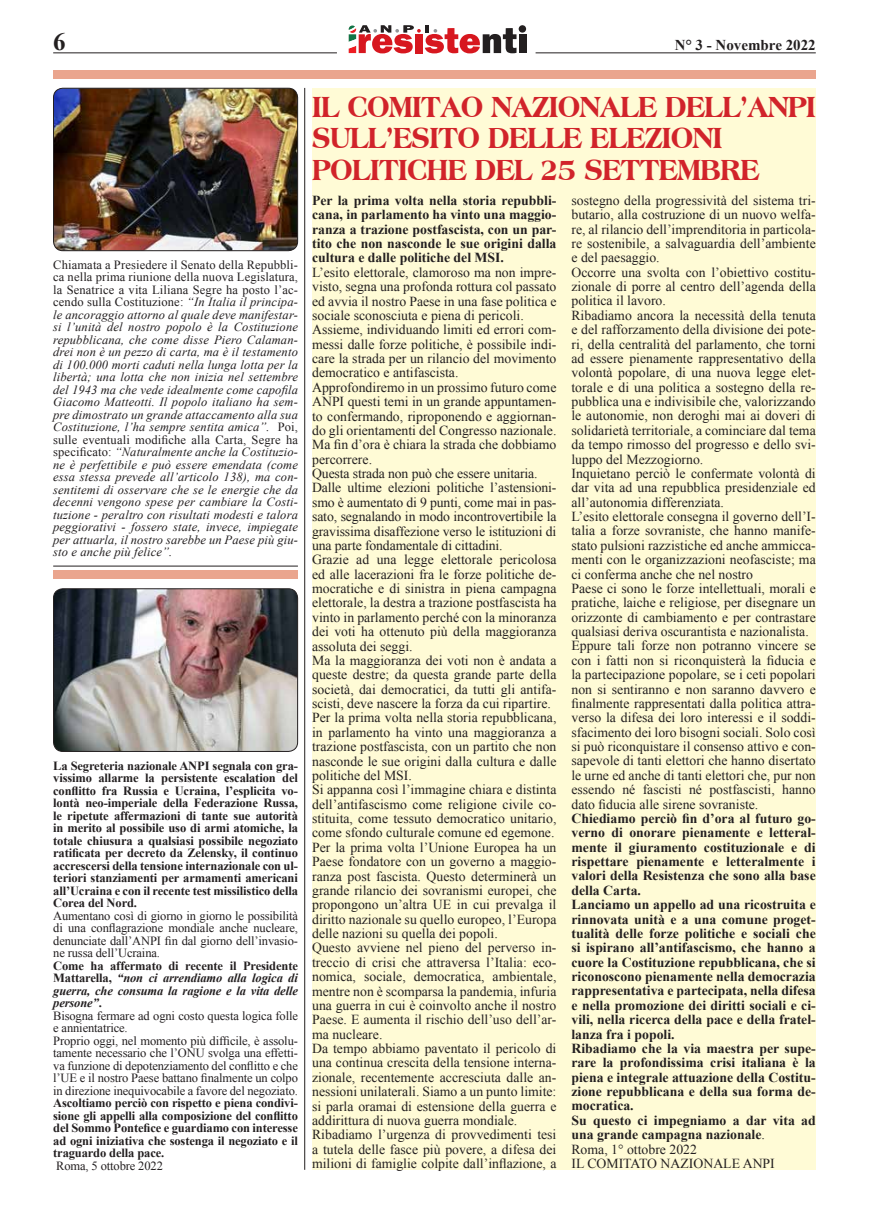
<style>
.page{position:relative;width:869px;height:1223px;background:#fff}
.page>*{position:absolute;margin:0;border:0;box-sizing:border-box;transform-origin:0 0}
.t1{font:800 31.25px/31.2px "Americana BT";letter-spacing:-.02em;color:#d1232a;scale:.87 1}
.t2{font:700 25px "Times New Roman";color:#231f20}
.t3{font:700 15px "Times New Roman";color:#231f20}
.t4{font:13.75px/14.4px "Times New Roman";color:#231f20}
.t5{font:700 13.75px/14.4px "Times New Roman";color:#231f20;text-align:justify}
.t6{font:italic 12.5px/12.5px "Times New Roman";letter-spacing:.01em;color:#231f20;text-align:justify}
.t7{font:700 12.5px/12.5px "Times New Roman";letter-spacing:-.01em;color:#231f20;text-align:justify}
.t8{font:12.5px/12.5px "Times New Roman";letter-spacing:-.01em;color:#231f20;text-align:justify}
.s1{font-style:normal}
.s2{font-weight:700}
.s3{font-weight:700;font-style:italic}
.s4{font-weight:400}
</style>
<div class="page">
<hr style="left:53px;top:53px;width:284px;height:1px;background:#231f20">
<hr style="left:535px;top:53px;width:280px;height:1px;background:#231f20">
<div style="left:518px;top:34px;width:8px;height:19px;background:#231f20"></div>
<svg style="left:348px;top:25px;width:169px;height:29px"></svg>
<div style="left:518px;top:25px;width:8px;height:8px;background:#231f20;border-radius:50%"></div>
<div style="left:312px;top:88px;width:503px;height:1081px;background:#fffbd6"></div>
<div style="left:53px;top:71px;width:762px;height:8px;background:#eaa58e"></div>
<img style="left:53px;top:88px;width:244px;height:163px">
<div style="left:53px;top:88px;width:245px;height:163px;border:1px solid #231f20;border-radius:9px"></div>
<img style="left:53px;top:590px;width:244px;height:161px">
<div style="left:53px;top:588px;width:245px;height:163px;border:1px solid #231f20;border-radius:9px"></div>
<hr style="left:53px;top:566px;width:245px;height:1px;background:#231f20">
<div style="left:53px;top:570px;width:245px;height:9px;background:#eaa58e"></div>
<hr style="left:304px;top:88px;width:1px;height:1081px;background:#231f20">
<h2 class="t2" style="left:53px;top:24px;width:14px">6</h2>
<p class="t3" style="left:674px;top:34px;width:142px">N° 3 - Novembre 2022</p>
<p class="t6" style="left:53px;top:258px;width:246px"><span class="s1">Chiamata a Presiedere il Senato della Repubbli&shy;ca nella prima riunione della nuova Legislatura, la Senatrice a vita Liliana Segre ha posto l’ac&shy;cendo sulla Costituzione:</span> “In Italia il principa&shy;le ancoraggio attorno al quale deve manifestar&shy;si l’unità del nostro popolo è la Costituzione repubblicana, che come disse Piero Calaman&shy;drei non è un pezzo di carta, ma è il testamento di 100.000 morti caduti nella lunga lotta per la libertà; una lotta che non inizia nel settembre del 1943 ma che vede idealmente come capofila Giacomo Matteotti. Il popolo italiano ha sem&shy;pre dimostrato un grande attaccamento alla sua Costituzione, l’ha sempre sentita amica”. <span class="s1">Poi, sulle eventuali modifiche alla Carta, Segre ha specificato:</span> “Naturalmente anche la Costituzio&shy;ne è perfettibile e può essere emendata (come essa stessa prevede all’articolo 138), ma con&shy;sentitemi di osservare che se le energie che da decenni vengono spese per cambiare la Costi&shy;tuzione - peraltro con risultati modesti e talora peggiorativi - fossero state, invece, impiegate per attuarla, il nostro sarebbe un Paese più giu&shy;sto e anche più felice”.</p>
<p class="t7" style="left:53px;top:759px;width:246px">La Segreteria nazionale ANPI segnala con gra&shy;vissimo allarme la persistente escalation del conflitto fra Russia e Ucraina, l’esplicita vo&shy;lontà neo-imperiale della Federazione Russa, le ripetute affermazioni di tante sue autorità in merito al possibile uso di armi atomiche, la totale chiusura a qualsiasi possibile negoziato ratificata per decreto da Zelensky, il continuo accrescersi della tensione internazionale con ul&shy;teriori stanziamenti per armamenti americani all’Ucraina e con il recente test missilistico della Corea del Nord.</p>
<p class="t8" style="left:53px;top:909px;width:246px">Aumentano così di giorno in giorno le possibilità di una conflagrazione mondiale anche nucleare, denunciate dall’ANPI fin dal giorno dell’invasio&shy;ne russa dell’Ucraina.</p>
<p class="t8" style="left:53px;top:959px;width:246px;text-align:left"><span class="s2">Come ha affermato di recente il Presidente Mattarella,</span> <span class="s3">“non ci arrendiamo alla logica di guerra, che consuma la ragione e la vita delle persone”</span><span class="s2">.<br></span>Bisogna fermare ad ogni costo questa logica folle e annientatrice.<br>Proprio oggi, nel momento più difficile, è assolu&shy;tamente necessario che l’ONU svolga una effetti&shy;va funzione di depotenziamento del conflitto e che l’UE e il nostro Paese battano finalmente un colpo in direzione inequivocabile a favore del negoziato.</p>
<p class="t7" style="left:53px;top:1096px;width:246px">Ascoltiamo perciò con rispetto e piena condivi&shy;sione gli appelli alla composizione del conflitto del Sommo Pontefice e guardiamo con interesse ad ogni iniziativa che sostenga il negoziato e il traguardo della pace.</p>
<p class="t8" style="left:56px;top:1159px;width:108px">Roma, 5 ottobre 2022</p>
<h1 class="t1" style="left:312px;top:91px;width:580px">IL COMITAO NAZIONALE DELL’ANPI<br>SULL’ESITO DELLE ELEZIONI<br>POLITICHE DEL 25 SETTEMBRE</h1>
<p class="t5" style="left:312px;top:193px;width:246px">Per la prima volta nella storia repubbli&shy;cana, in parlamento ha vinto una maggio&shy;ranza a trazione postfascista, con un par&shy;tito che non nasconde le sue origini dalla cultura e dalle politiche del MSI.</p>
<p class="t4" style="left:312px;top:265px;width:246px">L’esito elettorale, clamoroso ma non impre&shy;visto, segna una profonda rottura col passato ed avvia il nostro Paese in una fase politica e sociale sconosciuta e piena di pericoli.<br>Assieme, individuando limiti ed errori com&shy;messi dalle forze politiche, è possibile indi&shy;care la strada per un rilancio del movimento democratico e antifascista.<br>Approfondiremo in un prossimo futuro come ANPI questi temi in un grande appuntamen&shy;to confermando, riproponendo e aggiornan&shy;do gli orientamenti del Congresso nazionale.<br>Ma fin d’ora è chiara la strada che dobbiamo percorrere.<br>Questa strada non può che essere unitaria.<br>Dalle ultime elezioni politiche l’astensioni&shy;smo è aumentato di 9 punti, come mai in pas&shy;sato, segnalando in modo incontrovertibile la gravissima disaffezione verso le istituzioni di una parte fondamentale di cittadini.<br>Grazie ad una legge elettorale pericolosa ed alle lacerazioni fra le forze politiche de&shy;mocratiche e di sinistra in piena campagna elettorale, la destra a trazione postfascista ha vinto in parlamento perché con la minoranza dei voti ha ottenuto più della maggioranza assoluta dei seggi.<br>Ma la maggioranza dei voti non è andata a queste destre; da questa grande parte della società, dai democratici, da tutti gli antifa&shy;scisti, deve nascere la forza da cui ripartire.<br>Per la prima volta nella storia repubblicana, in parlamento ha vinto una maggioranza a trazione postfascista, con un partito che non nasconde le sue origini dalla cultura e dalle politiche del MSI.<br>Si appanna così l’immagine chiara e distinta dell’antifascismo come religione civile co&shy;stituita, come tessuto democratico unitario, come sfondo culturale comune ed egemone.<br>Per la prima volta l’Unione Europea ha un Paese fondatore con un governo a maggio&shy;ranza post fascista. Questo determinerà un grande rilancio dei sovranismi europei, che propongono un’altra UE in cui prevalga il diritto nazionale su quello europeo, l’Europa delle nazioni su quella dei popoli.<br>Questo avviene nel pieno del perverso in&shy;treccio di crisi che attraversa l’Italia: eco&shy;nomica, sociale, democratica, ambientale, mentre non è scomparsa la pandemia, infuria una guerra in cui è coinvolto anche il nostro Paese. E aumenta il rischio dell’uso dell’ar&shy;ma nucleare.<br>Da tempo abbiamo paventato il pericolo di una continua crescita della tensione interna&shy;zionale, recentemente accresciuta dalle an&shy;nessioni unilaterali. Siamo a un punto limite: si parla oramai di estensione della guerra e addirittura di nuova guerra mondiale.<br>Ribadiamo l’urgenza di provvedimenti tesi a tutela delle fasce più povere, a difesa dei milioni di famiglie colpite dall’inflazione, a</p>
<p class="t4" style="left:571px;top:193px;width:246px">sostegno della progressività del sistema tri&shy;butario, alla costruzione di un nuovo welfa&shy;re, al rilancio dell’imprenditoria in particola&shy;re sostenibile, a salvaguardia dell’ambiente e del paesaggio.<br>Occorre una svolta con l’obiettivo costitu&shy;zionale di porre al centro dell’agenda della politica il lavoro.<br>Ribadiamo ancora la necessità della tenuta e del rafforzamento della divisione dei pote&shy;ri, della centralità del parlamento, che torni ad essere pienamente rappresentativo della volontà popolare, di una nuova legge elet&shy;torale e di una politica a sostegno della re&shy;pubblica una e indivisibile che, valorizzando le autonomie, non deroghi mai ai doveri di solidarietà territoriale, a cominciare dal tema da tempo rimosso del progresso e dello svi&shy;luppo del Mezzogiorno.<br>Inquietano perciò le confermate volontà di dar vita ad una repubblica presidenziale ed all’autonomia differenziata.<br>L’esito elettorale consegna il governo dell’I&shy;talia a forze sovraniste, che hanno manife&shy;stato pulsioni razzistiche ed anche ammicca&shy;menti con le organizzazioni neofasciste; ma ci conferma anche che nel nostro<br>Paese ci sono le forze intellettuali, morali e pratiche, laiche e religiose, per disegnare un orizzonte di cambiamento e per contrastare qualsiasi deriva oscurantista e nazionalista.<br>Eppure tali forze non potranno vincere se con i fatti non si riconquisterà la fiducia e la partecipazione popolare, se i ceti popolari non si sentiranno e non saranno davvero e finalmente rappresentati dalla politica attra&shy;verso la difesa dei loro interessi e il soddi&shy;sfacimento dei loro bisogni sociali. Solo così si può riconquistare il consenso attivo e con&shy;sapevole di tanti elettori che hanno disertato le urne ed anche di tanti elettori che, pur non essendo né fascisti né postfascisti, hanno dato fiducia alle sirene sovraniste.</p>
<p class="t5" style="left:571px;top:810px;width:246px;text-align:left">Chiediamo perciò fin d’ora al futuro go&shy;verno di onorare pienamente e letteral&shy;mente il giuramento costituzionale e di rispettare pienamente e letteralmente i valori della Resistenza che sono alla base della Carta.<br>Lanciamo un appello ad una ricostruita e rinnovata unità e a una comune proget&shy;tualità delle forze politiche e sociali che si ispirano all’antifascismo, che hanno a cuore la Costituzione repubblicana, che si riconoscono pienamente nella democrazia rappresentativa e partecipata, nella difesa e nella promozione dei diritti sociali e ci&shy;vili, nella ricerca della pace e della fratel&shy;lanza fra i popoli.<br>Ribadiamo che la via maestra per supe&shy;rare la profondissima crisi italiana è la piena e integrale attuazione della Costitu&shy;zione repubblicana e della sua forma de&shy;mocratica.<br>Su questo ci impegniamo a dar vita ad una grande campagna nazionale<span class="s4">.<br>Roma, 1° ottobre 2022<br>IL COMITATO NAZIONALE ANPI</span></p>
</div>
